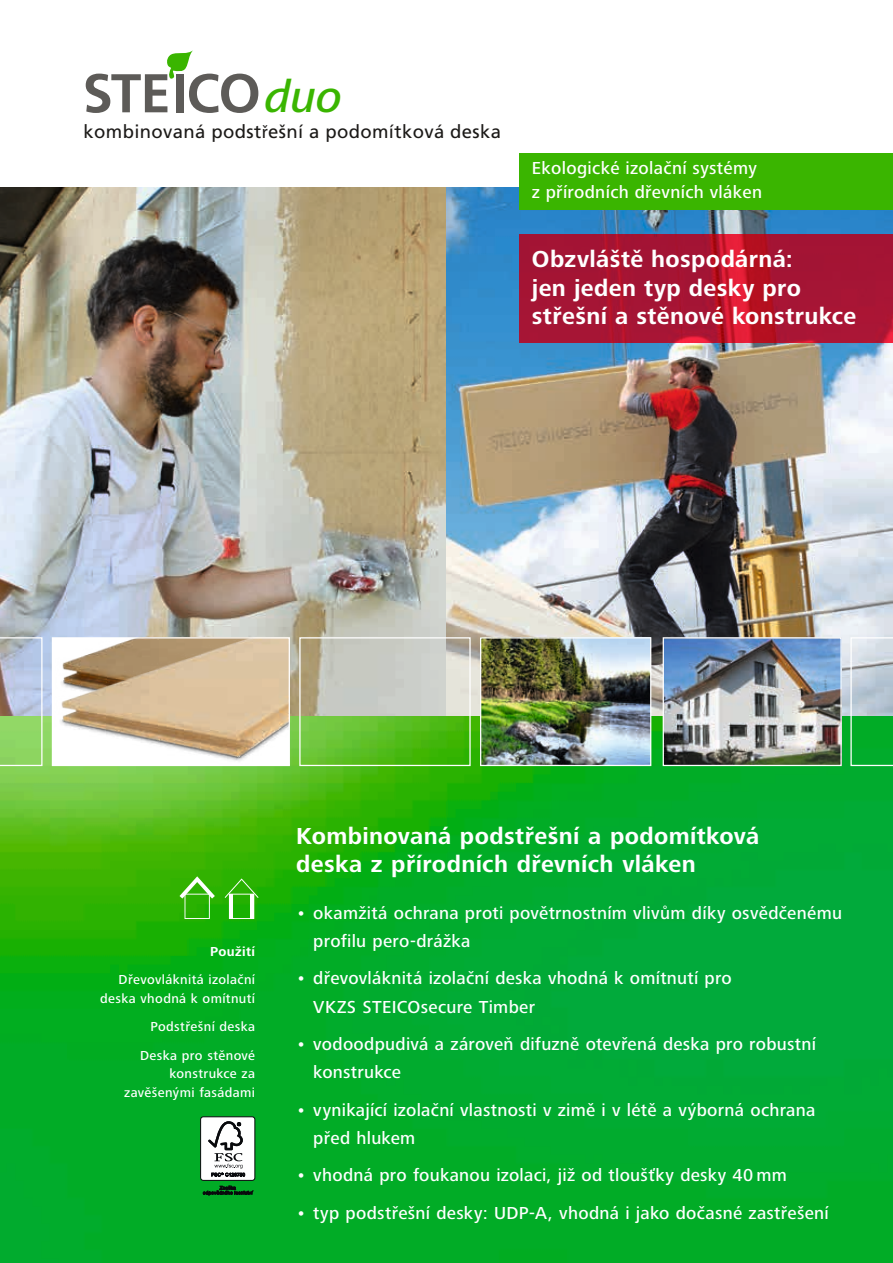
<style>
.page{position:relative;width:893px;height:1263px;background:#fff}
.page>*{position:absolute;margin:0;border:0;box-sizing:border-box;transform-origin:0 0}
.t1{font:italic 500 46.2px "Frutiger Next LTW1 G";color:#3ab500}
.t2{font:700 36px/37.5px "Frutiger Next LTW1 G";letter-spacing:.015em;color:#fff}
.t3{font:700 24px/28.8px "Frutiger Next LTW1 G";letter-spacing:.015em;color:#fff}
.t4{font:18.6px "Frutiger";letter-spacing:.02em;color:#1b1917}
.t5{font:500 18px/28px "Frutiger Next LTW1 G";letter-spacing:.015em;color:#fff}
.t6{font:500 13.5px/18.8px "Frutiger Next LTW1 G";letter-spacing:.03em;color:#fff;text-align:right}
.t7{font:700 13.5px "Frutiger Next LTW1 G";letter-spacing:.03em;color:#fff}
.s1{font-family:"Myriad Pro"}
.s2{font-weight:500;font-size:18px}
</style>
<div class="page">
<img style="left:0;top:188px;width:893px;height:1075px">
<svg style="left:86px;top:50px;width:172px;height:63px"></svg>
<svg style="left:850px;top:637px;width:43px;height:129px;background:#7ec399"></svg>
<svg style="left:0;top:637px;width:43px;height:129px;background:#a8c7a9"></svg>
<div style="left:299px;top:637px;width:172px;height:129px;border:1px solid #fff"></div>
<img style="left:482px;top:639px;width:167px;height:125px">
<div style="left:480px;top:637px;width:171px;height:129px;border:1px solid #fff"></div>
<img style="left:665px;top:639px;width:175px;height:125px">
<div style="left:663px;top:637px;width:179px;height:129px;border:1px solid #fff"></div>
<img style="left:55px;top:639px;width:233px;height:125px">
<div style="left:52px;top:637px;width:238px;height:129px;border:1px solid #fff"></div>
<div style="left:519px;top:153px;width:374px;height:57px;background:#3ab500"></div>
<svg style="left:176px;top:873px;width:83px;height:46px;background:#47bc26"></svg>
<div style="left:201px;top:1117px;width:54px;height:63px;background:#fff;border-radius:3px"></div>
<div style="left:200px;top:1116px;width:55px;height:65px;border:1px solid #090a0d;border-radius:3px"></div>
<svg style="left:208px;top:1121px;width:37px;height:55px"></svg>
<svg style="left:203px;top:1186px;width:50px;height:9px"></svg>
<svg style="left:519px;top:234px;width:374px;height:109px;background:#ab1432"></svg>
<h1 class="t1" style="left:265px;top:71px;width:79px">duo</h1>
<p class="t4" style="left:84px;top:120px;width:419px">kombinovaná podst<span class="s1">ř</span>ešní a podomítková deska</p>
<p class="t5" style="left:532px;top:157px;width:232px;line-height:24px">Ekologické izolační systémy z přírodních dřevních vláken</p>
<h2 class="t2" style="left:532px;top:241px;width:282px">50% schneller <span class="s2">und<br></span>27% günstiger <span class="s2">als</span></h2>
<h3 class="t3" style="left:532px;top:245px;width:326px">Obzvláště hospodárná:<br>jen jeden typ desky pro střešní a stěnové konstrukce</h3>
<p class="t7" style="left:210px;top:944px;width:47px">Použití</p>
<p class="t6" style="left:100px;top:971px;width:156px">Dřevovláknitá izolační deska vhodná k omítnutí</p>
<p class="t6" style="left:140px;top:1013px;width:117px;line-height:28px">Podstřešní deska<br>Deska pro stěnové</p>
<p class="t6" style="left:124px;top:1065px;width:132px">konstrukce za zavěšenými fasádami</p>
<h3 class="t3" style="left:296px;top:822px;width:465px;line-height:28.2px">Kombinovaná podstřešní a podomítková deska z přírodních dřevních vláken</h3>
<p class="t5" style="left:313px;top:899px;width:530px;text-indent:-17px">• okamžitá ochrana proti povětrnostním vlivům díky osvědčenému profilu pero-drážka</p>
<p class="t5" style="left:313px;top:965px;width:420px;text-indent:-17px">• dřevovláknitá izolační deska vhodná k omítnutí pro<br>VKZS STEICOsecure Timber</p>
<p class="t5" style="left:313px;top:1031px;width:504px;text-indent:-17px">• vodoodpudivá a zároveň difuzně otevřená deska pro robustní konstrukce</p>
<p class="t5" style="left:313px;top:1096px;width:504px;text-indent:-17px">• vynikající izolační vlastnosti v zimě i v létě a výborná ochrana před hlukem</p>
<p class="t5" style="left:296px;top:1162px;width:492px">• vhodná pro foukanou izolaci, již od tloušťky desky 40 mm</p>
<p class="t5" style="left:296px;top:1199px;width:534px">• typ podstřešní desky: UDP-A, vhodná i jako dočasné zastřešení</p>
</div>
